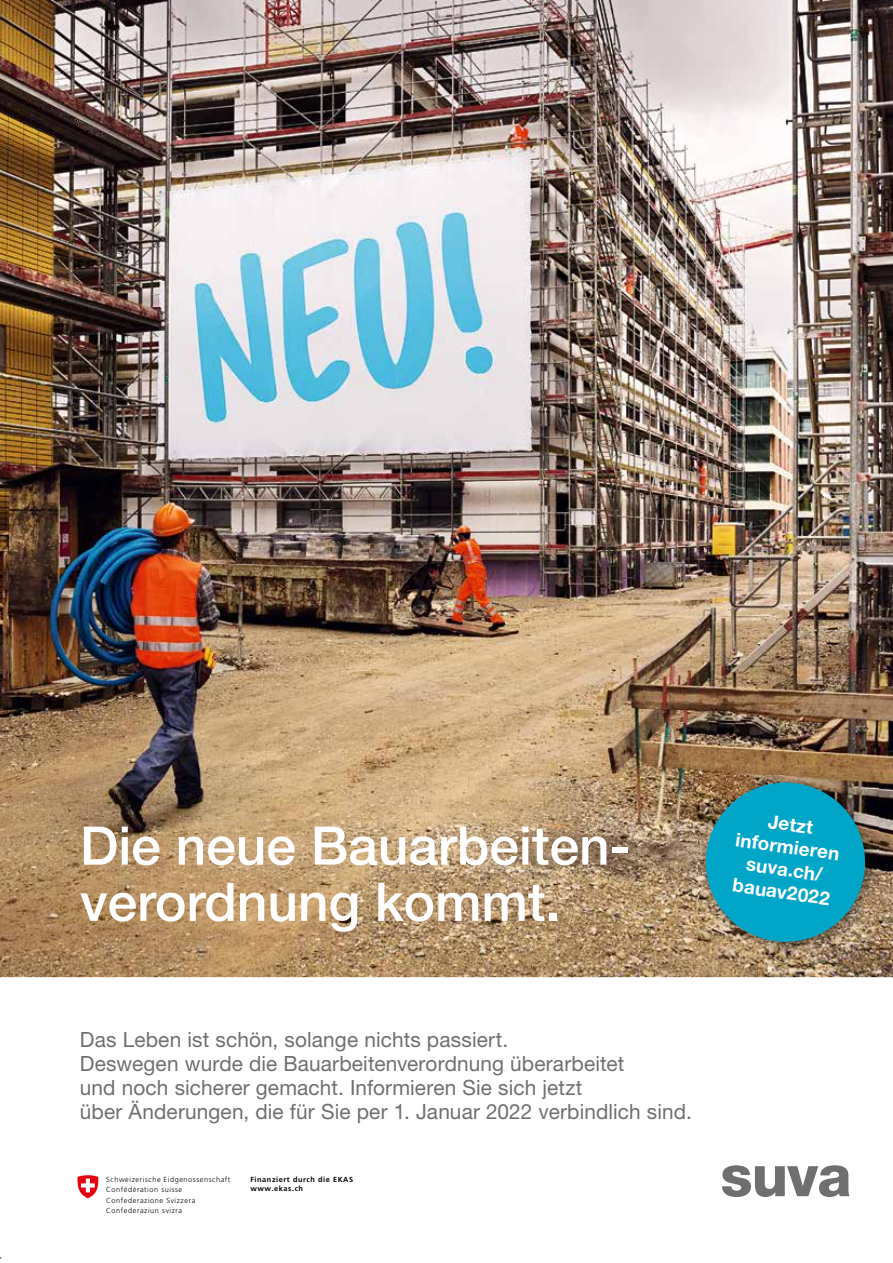
<style>
.page{position:relative;width:893px;height:1263px;background:#fff}
.page>*{position:absolute;margin:0;border:0;box-sizing:border-box;transform-origin:0 0}
.t1{font:500 53.25px/56.2px "Helvetica Neue LT Std";color:#fff}
.t2{font:21px/24px "Helvetica Neue LT Std";letter-spacing:.005em;color:#6f6f6e}
.t3{font:700 18.9px/22.6px "Helvetica Neue LT Std";color:#fff;text-align:center}
.t4{font:300 7.35px/10.2px "Frutiger LT Std";letter-spacing:.08em;color:#000}
.t5{font:700 7.35px/8.9px "Frutiger LT Std";letter-spacing:.08em;color:#000}
</style>
<div class="page">
<img style="left:0;top:0;width:893px;height:977px">
<svg style="left:722px;top:1165px;width:128px;height:32px"></svg>
<img style="left:699px;top:775px;width:180px;height:180px">
<img style="left:697px;top:773px;width:177px;height:178px">
<svg style="left:77px;top:1175px;width:22px;height:23px"></svg>
<h1 class="t1" style="left:80px;top:817px;width:552px">Die neue Bauarbeiten&shy;verordnung kommt.</h1>
<p class="t2" style="left:80px;top:1027px;width:613px">Das Leben ist schön, solange nichts passiert.<br>Deswegen wurde die Bauarbeitenverordnung überarbeitet<br>und noch sicherer gemacht. Informieren Sie sich jetzt<br>über Änderungen, die für Sie per 1. Januar 2022 verbindlich sind.</p>
<p class="t4" style="left:106px;top:1175px;width:126px">Schweizerische Eidgenossenschaft<br>Confédération suisse<br>Confederazione Svizzera<br>Confederaziun svizra</p>
<p class="t5" style="left:250px;top:1175px;width:104px">Finanziert durch die EKAS www.ekas.ch</p>
<p class="t3" style="left:741px;top:805px;width:106px;rotate:8deg">Jetzt informieren suva.ch/ bauav2022</p>
</div>
